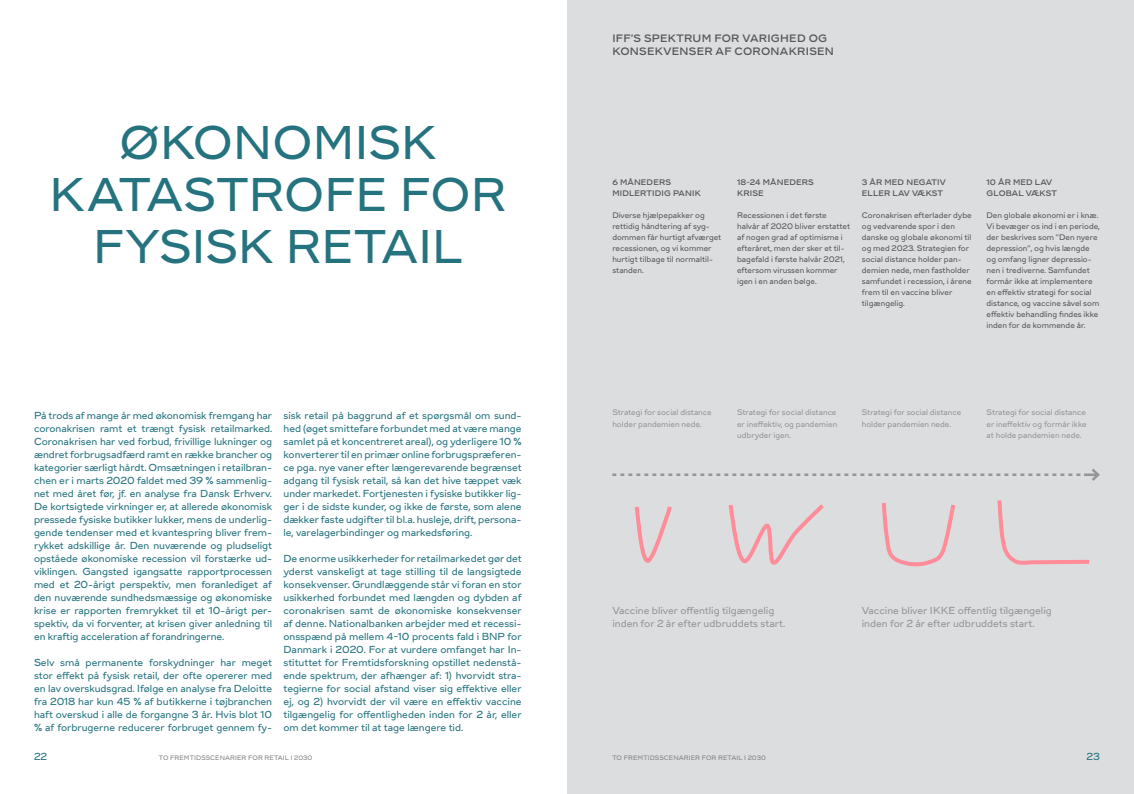
<style>
.page{position:relative;width:1134px;height:794px;background:#fff}
.page>*{position:absolute;margin:0;border:0;box-sizing:border-box;transform-origin:0 0}
.RUBRIK_44_52pt{font:44px/52px "DS737 Expanded";letter-spacing:.005em;color:#25737f;text-align:center}
.Mellemrubrik_10_13pt{font:500 10px/13px "DS737 Expanded";letter-spacing:.03em;color:#57585a}
.Tekst__9_5_13pt{font:9.5px/13px "DS737 Expanded";color:#25737f;text-align:justify}
.Tekst__9_5_13pt-2{font:9.5px/13px "DS737 Expanded";color:#939598}
.Tekst__9_5_13pt-3{font:7.5px/11px "DS737 Expanded";color:#57585a}
.Tekst__9_5_13pt-4{font:7.5px/11.5px "DS737 Expanded";color:#939598}
.Tekst__9_5_13pt-5{font:500 7.5px/11px "DS737 Expanded";letter-spacing:.02em;color:#57585a}
.t1{font:6px "DS737 Expanded";letter-spacing:-.005em;color:#808285}
</style>
<div class="page">
<div style="left:567px;top:0;width:567px;height:794px;background:#dcdddf"></div>
<svg style="left:612px;top:473px;width:469px;height:3px"></svg>
<hr style="left:1084px;top:473px;width:14px;height:3px;background:#939598">
<svg style="left:1089px;top:469px;width:11px;height:12px"></svg>
<svg style="left:634px;top:506px;width:38px;height:57px"></svg>
<svg style="left:997px;top:500px;width:92px;height:65px"></svg>
<svg style="left:728px;top:504px;width:96px;height:61px"></svg>
<svg style="left:882px;top:503px;width:73px;height:64px"></svg>
<p class="RUBRIK_44_52pt" style="left:49px;top:117px;width:458px">ØKONOMISK<br>KATASTROFE FOR<br>FYSISK RETAIL</p>
<p class="Tekst__9_5_13pt" style="left:34px;top:409px;width:240px">På trods af mange år med økonomisk fremgang har coronakrisen ramt et trængt fysisk retailmarked.<br>Coronakrisen har ved forbud, frivillige lukninger og ændret forbrugsadfærd ramt en række brancher og kategorier særligt hårdt. Omsætningen i retailbran&shy;chen er i marts 2020 faldet med 39 % sammenlig&shy;net med året før, jf. en analyse fra Dansk Erhverv.<br>De kortsigtede virkninger er, at allerede økonomisk pressede fysiske butikker lukker, mens de underlig&shy;gende tendenser med et kvantespring bliver frem&shy;rykket adskillige år. Den nuværende og pludseligt opståede økonomiske recession vil forstærke ud&shy;viklingen. Gangsted igangsatte rapportprocessen med et 20-årigt perspektiv, men foranlediget af den nuværende sundhedsmæssige og økonomiske krise er rapporten fremrykket til et 10-årigt per&shy;spektiv, da vi forventer, at krisen giver anledning til en kraftig acceleration af forandringerne.</p>
<p class="Tekst__9_5_13pt" style="left:34px;top:656px;width:240px">Selv små permanente forskydninger har meget stor effekt på fysisk retail, der ofte opererer med en lav overskudsgrad. Ifølge en analyse fra Deloitte fra 2018 har kun 45 % af butikkerne i tøjbranchen haft overskud i alle de forgangne 3 år. Hvis blot 10 % af forbrugerne reducerer forbruget gennem fy-</p>
<p class="Tekst__9_5_13pt" style="left:283px;top:409px;width:240px">sisk retail på baggrund af et spørgsmål om sund&shy;hed (øget smittefare forbundet med at være mange samlet på et koncentreret areal), og yderligere 10 % konverterer til en primær online forbrugspræferen&shy;ce pga. nye vaner efter længerevarende begrænset adgang til fysisk retail, så kan det hive tæppet væk under markedet. Fortjenesten i fysiske butikker lig&shy;ger i de sidste kunder, og ikke de første, som alene dækker faste udgifter til bl.a. husleje, drift, persona&shy;le, varelagerbindinger og markedsføring.</p>
<p class="Tekst__9_5_13pt" style="left:283px;top:552px;width:240px">De enorme usikkerheder for retailmarkedet gør det yderst vanskeligt at tage stilling til de langsigtede konsekvenser. Grundlæggende står vi foran en stor usikkerhed forbundet med længden og dybden af coronakrisen samt de økonomiske konsekvenser af denne. Nationalbanken arbejder med et recessi&shy;onsspænd på mellem 4-10 procents fald i BNP for Danmark i 2020. For at vurdere omfanget har In&shy;stituttet for Fremtidsforskning opstillet nedenstå&shy;ende spektrum, der afhænger af: 1) hvorvidt stra&shy;tegierne for social afstand viser sig effektive eller ej, og 2) hvorvidt der vil være en effektiv vaccine tilgængelig for offentligheden inden for 2 år, eller om det kommer til at tage længere tid.</p>
<p class="Mellemrubrik_10_13pt" style="left:612px;top:32px;width:223px">IFF’S SPEKTRUM FOR VARIGHED OG<br>KONSEKVENSER AF CORONAKRISEN</p>
<p class="Tekst__9_5_13pt-5" style="left:612px;top:177px;width:90px">6 MÅNEDERS<br>MIDLERTIDIG PANIK</p>
<p class="Tekst__9_5_13pt-3" style="left:612px;top:210px;width:110px">Diverse hjælpepakker og rettidig håndtering af syg&shy;dommen får hurtigt afværget recessionen, og vi kommer hurtigt tilbage til normaltil&shy;standen.</p>
<p class="Tekst__9_5_13pt-5" style="left:737px;top:177px;width:78px">18-24 MÅNEDERS<br>KRISE</p>
<p class="Tekst__9_5_13pt-3" style="left:737px;top:210px;width:115px">Recessionen i det første halvår af 2020 bliver erstattet af nogen grad af optimisme i efteråret, men der sker et til&shy;bagefald i første halvår 2021, eftersom virussen kommer igen i en anden bølge.</p>
<p class="Tekst__9_5_13pt-5" style="left:862px;top:177px;width:86px">3 ÅR MED NEGATIV<br>ELLER LAV VÆKST</p>
<p class="Tekst__9_5_13pt-3" style="left:862px;top:210px;width:111px">Coronakrisen efterlader dybe og vedvarende spor i den danske og globale økonomi til og med 2023. Strategien for social distance holder pan&shy;demien nede, men fastholder samfundet i recession, i årene frem til en vaccine bliver tilgængelig.</p>
<p class="Tekst__9_5_13pt-5" style="left:986px;top:177px;width:72px">10 ÅR MED LAV<br>GLOBAL VÆKST</p>
<p class="Tekst__9_5_13pt-3" style="left:986px;top:210px;width:115px">Den globale økonomi er i knæ.<br>Vi bevæger os ind i en periode, der beskrives som ”Den nyere depression”, og hvis længde og omfang ligner depressio&shy;nen i trediverne. Samfundet formår ikke at implementere en effektiv strategi for social distance, og vaccine såvel som effektiv behandling findes ikke inden for de kommende år.</p>
<p class="Tekst__9_5_13pt-4" style="left:612px;top:407px;width:101px">Strategi for social distance holder pandemien nede.</p>
<p class="Tekst__9_5_13pt-4" style="left:737px;top:407px;width:102px;text-align:justify">Strategi for social distance er ineffektiv, og pandemien udbryder igen.</p>
<p class="Tekst__9_5_13pt-4" style="left:862px;top:407px;width:101px">Strategi for social distance holder pandemien nede.</p>
<p class="Tekst__9_5_13pt-4" style="left:986px;top:407px;width:102px;text-align:justify">Strategi for social distance er ineffektiv og formår ikke at holde pandemien nede.</p>
<p class="Tekst__9_5_13pt-2" style="left:612px;top:604px;width:174px">Vaccine bliver offentlig tilgængelig inden for 2 år efter udbruddets start.</p>
<p class="Tekst__9_5_13pt-2" style="left:862px;top:604px;width:192px">Vaccine bliver IKKE offentlig tilgængelig inden for 2 år efter udbruddets start.</p>
<p class="Tekst__9_5_13pt" style="left:34px;top:750px;width:15px">22</p>
<p class="t1" style="left:159px;top:753px;width:17px">To fremtidsscenarier</p>
<p class="t1" style="left:248px;top:753px;width:6px">for</p>
<p class="t1" style="left:265px;top:753px;width:5px">retail</p>
<p class="t1" style="left:291px;top:753px;width:23px">i 2030</p>
<p class="t1" style="left:612px;top:753px;width:17px">To fremtidsscenarier</p>
<p class="t1" style="left:702px;top:753px;width:6px">for</p>
<p class="t1" style="left:718px;top:753px;width:5px">retail</p>
<p class="t1" style="left:744px;top:753px;width:23px">i 2030</p>
<p class="Tekst__9_5_13pt" style="left:1086px;top:750px;width:15px">23</p>
</div>
